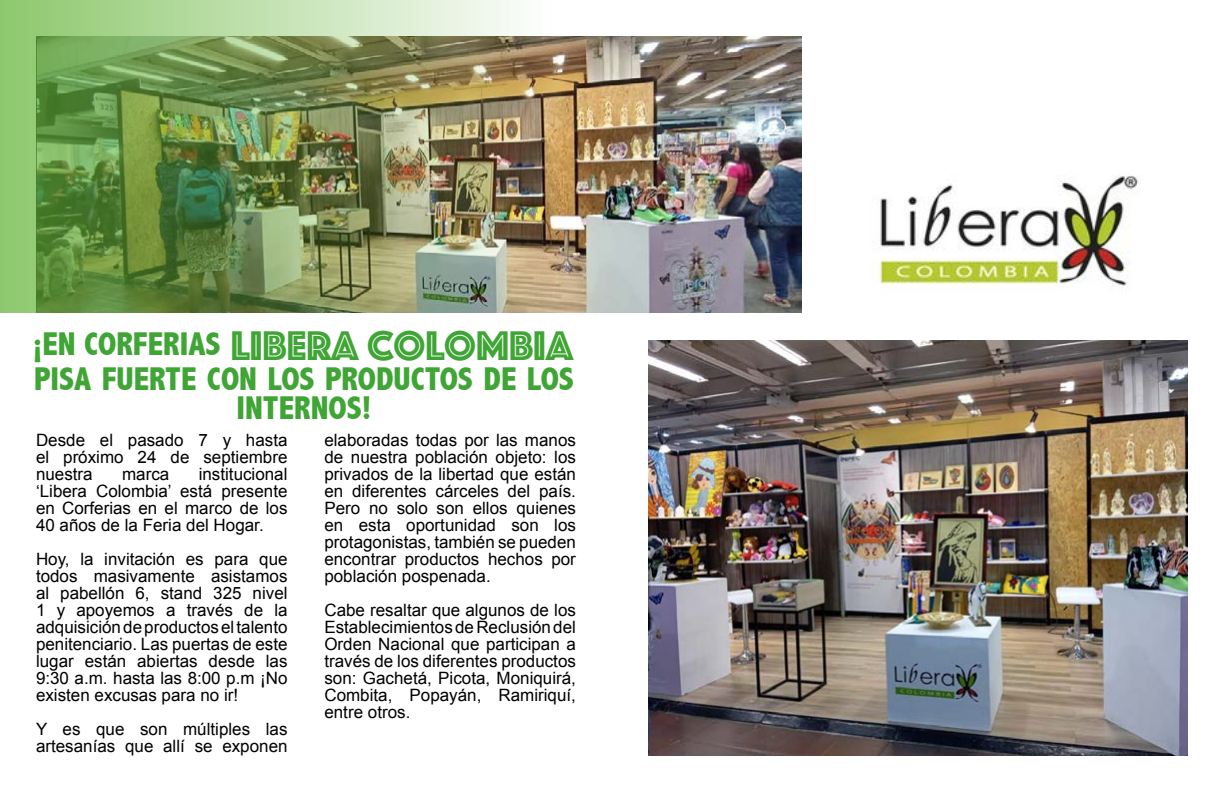
<style>
.page{position:relative;width:1224px;height:792px;background:#fff}
.page>*{position:absolute;margin:0;border:0;box-sizing:border-box;transform-origin:0 0}
.t1{font:43px "Phosphate Inline";color:#3fa535}
.t2{font:800 condensed 33px/29px "Abadi";color:#3fa535;text-align:center}
.t3{font:17px/17px "Arial";color:#000;text-align:justify}
.s1{font-family:"Abadi";font-weight:800;font-stretch:condensed;font-size:33px}
</style>
<div class="page">
<img style="left:648px;top:340px;width:540px;height:416px">
<img style="left:0;top:0;width:1141px;height:313px">
<h1 class="t1" style="left:33px;top:315px;width:542px"><span class="s1">¡EN CORFERIAS</span> LIBERA COLOMBIA</h1>
<h2 class="t2" style="left:34px;top:364px;width:541px">PISA FUERTE CON LOS PRODUCTOS DE LOS<br>INTERNOS!</h2>
<p class="t3" style="left:36px;top:432px;width:253px">Desde el pasado 7 y hasta el próximo 24 de septiembre nuestra</p>
<p class="t3" style="left:36px;top:466px;width:253px;text-indent:163px">institucional ‘Libera Colombia’ está presente en Corferias en el marco de los 40 años de la Feria del Hogar.</p>
<p class="t3" style="left:36px;top:551px;width:253px">Hoy, la invitación es para que todos masivamente asistamos al pabellón 6, stand 325 nivel 1 y apoyemos a través de la adquisición de productos el talento penitenciario. Las puertas de este lugar están abiertas desde las 9:30 a.m. hasta las 8:00 p.m ¡No existen excusas para no ir!</p>
<p class="t3" style="left:36px;top:721px;width:253px">Y es que son múltiples las artesanías que allí se exponen</p>
<p class="t3" style="left:122px;top:466px;width:49px">marca</p>
<p class="t3" style="left:324px;top:432px;width:253px">elaboradas todas por las manos de nuestra población objeto: los privados de la libertad que están en diferentes cárceles del país.<br>Pero no solo son ellos quienes en esta oportunidad son los protagonistas, también se pueden encontrar productos hechos por población pospenada.</p>
<p class="t3" style="left:324px;top:602px;width:253px">Cabe resaltar que algunos de los Establecimientos de Reclusión del Orden Nacional que participan a través de los diferentes productos son: Gachetá, Picota, Moniquirá, Combita, Popayán, Ramiriquí, entre otros.</p>
</div>
